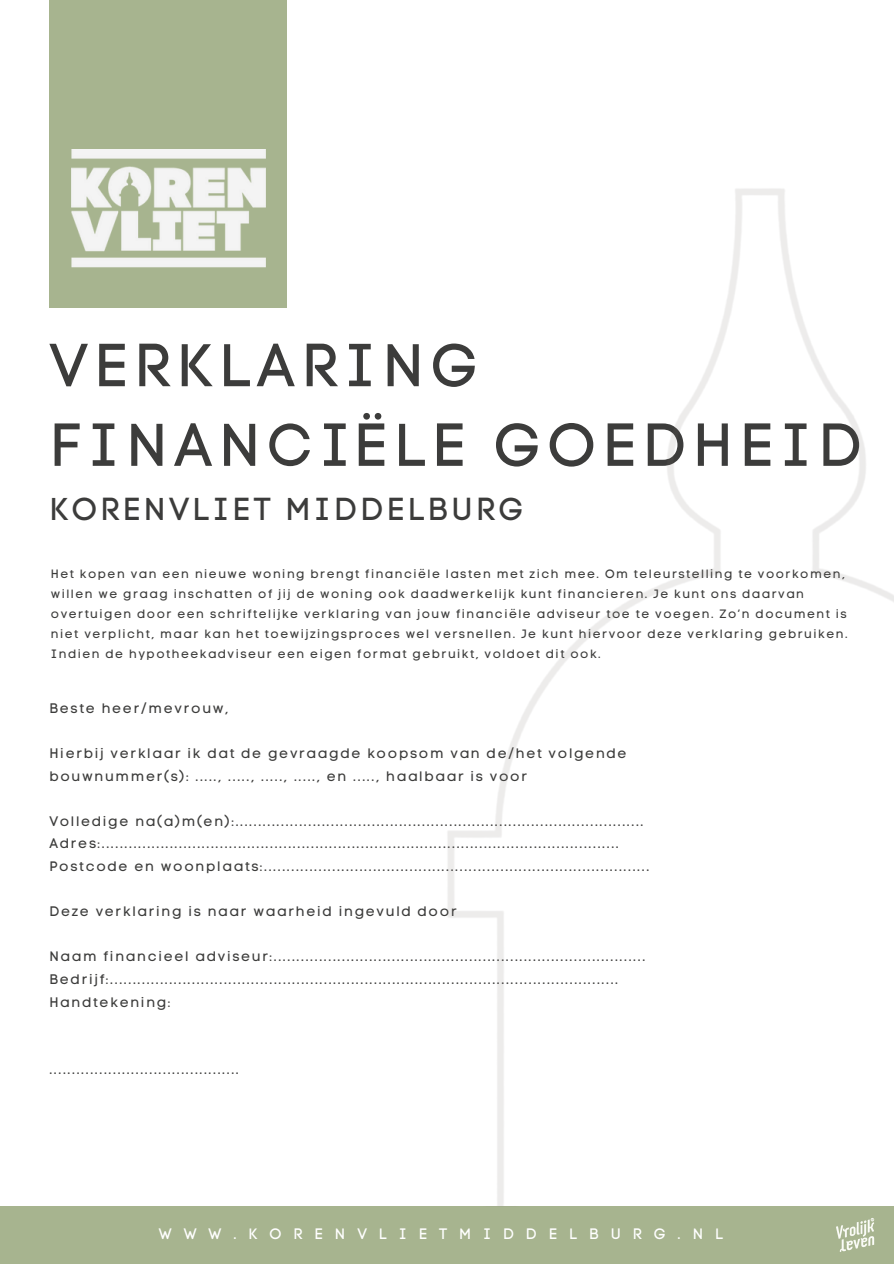
<style>
.page{position:relative;width:894px;height:1264px;background:#fff}
.page>*{position:absolute;margin:0;border:0;box-sizing:border-box;transform-origin:0 0}
.t1{font:60px "Code Pro Normal LC";letter-spacing:.11em;color:#3c3c3b}
.t2{font:31.5px "Code Pro Normal LC";letter-spacing:.11em;color:#3c3c3b}
.t3{font:15px "Code Pro Normal LC";letter-spacing:.8em;color:#fff}
.t4{font:13.65px/22.6px "Code Pro Normal LC";letter-spacing:.125em;color:#3c3c3b}
.t5{font:12px/20px "Code Pro Normal LC";letter-spacing:.125em;color:#3c3c3b}
</style>
<div class="page">
<div style="left:0;top:1206px;width:893px;height:57px;background:#a7b48f"></div>
<img style="left:836px;top:1218px;width:39px;height:34px">
<div style="left:49px;top:0;width:238px;height:308px;background:#a7b48f"></div>
<img style="left:72px;top:150px;width:193px;height:118px">
<p class="t1" style="left:49px;top:329px;width:430px">VERKLARING</p>
<h1 class="t1" style="left:49px;top:409px;width:813px">FINANCIËLE GOEDHEID</h1>
<p class="t2" style="left:49px;top:490px;width:475px">KORENVLIET MIDDELBURG</p>
<h4 class="t5" style="left:51px;top:563px;width:797px">Het kopen van een nieuwe woning brengt financiële lasten met zich mee. Om teleurstelling te voorkomen, willen we graag inschatten of jij de woning ook daadwerkelijk kunt financieren. Je kunt ons daarvan overtuigen door een schriftelijke verklaring van jouw financiële adviseur toe te voegen. Zo’n document is niet verplicht, maar kan het toewijzingsproces wel versnellen. Je kunt hiervoor deze verklaring gebruiken.<br>Indien de hypotheekadviseur een eigen format gebruikt, voldoet dit ook.</h4>
<p class="t4" style="left:49px;top:696px;width:181px">Beste heer/mevrouw,</p>
<p class="t4" style="left:49px;top:741px;width:578px">Hierbij verklaar ik dat de gevraagde koopsom van de/het volgende bouwnummer(s): ....., ....., ....., ....., en ....., haalbaar is voor</p>
<h4 class="t4" style="left:49px;top:809px;width:601px">Volledige na(a)m(en):..........................................................................................<br>Adres:..................................................................................................................<br>Postcode en woonplaats:.....................................................................................</h4>
<h4 class="t4" style="left:49px;top:900px;width:408px">Deze verklaring is naar waarheid ingevuld door</h4>
<h4 class="t4" style="left:49px;top:945px;width:597px">Naam financieel adviseur:..................................................................................<br>Bedrijf:................................................................................................................<br>Handtekening:</h4>
<h4 class="t4" style="left:49px;top:1058px;width:191px">..........................................</h4>
<h2 class="t3" style="left:159px;top:1224px;width:565px">WWW.KORENVLIETMIDDELBURG.NL</h2>
</div>
